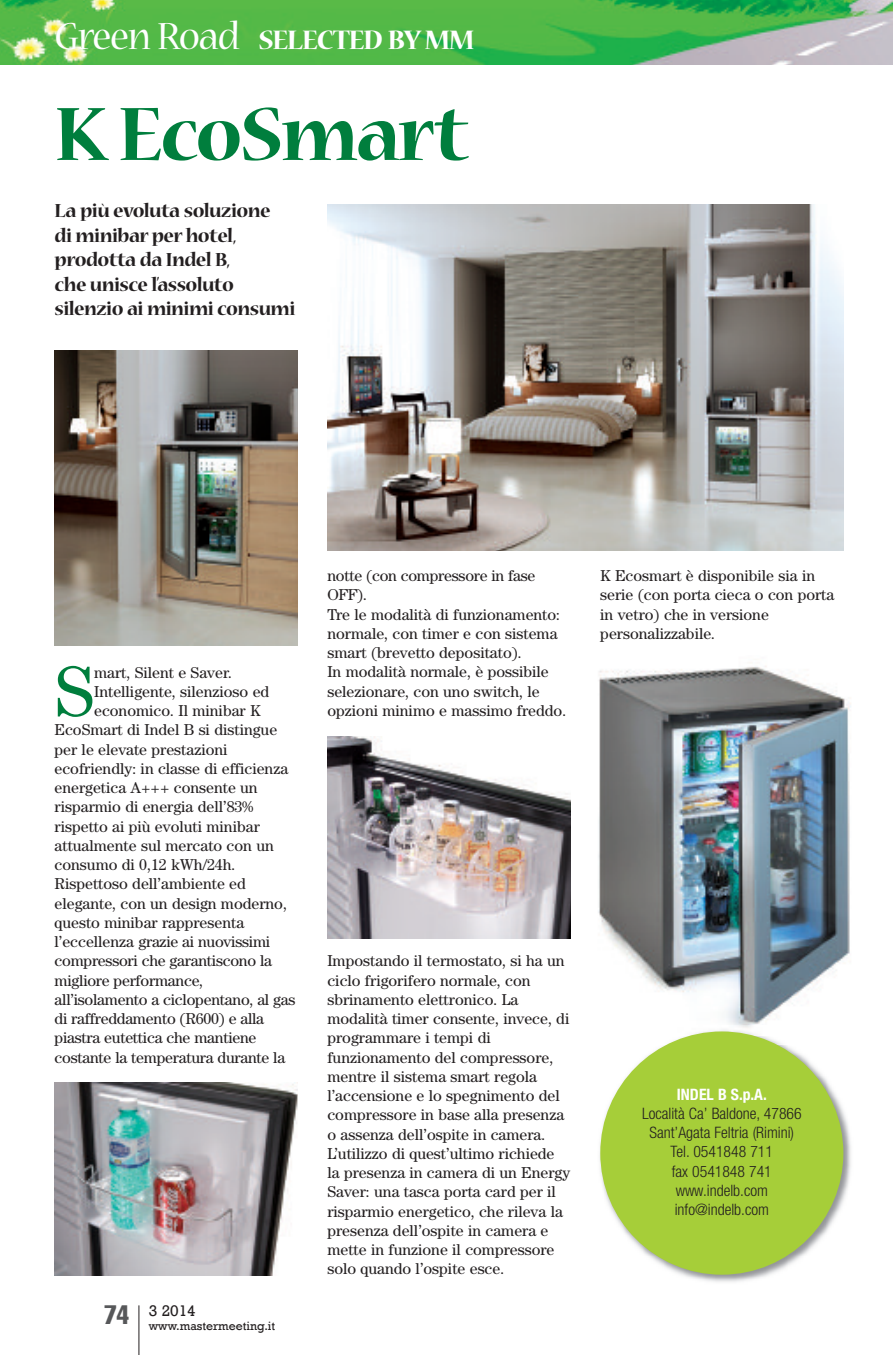
<style>
.page{position:relative;width:893px;height:1355px;background:#fff}
.page>*{position:absolute;margin:0;border:0;box-sizing:border-box;transform-origin:0 0}
.t1{font:700 84px "Nueva Std";letter-spacing:-.03em;color:#007e3d}
.t2{font:71.75px "Century";color:#007e3d}
.t3{font:700 29.75px "Nueva Std";letter-spacing:-.035em;color:#fff}
.t4{font:700 21px/24.5px "Nueva Std";letter-spacing:-.025em;color:#231f20}
.t5{font:15.75px/19.2px "Century";color:#231f20}
.t6{font:300 condensed 15.75px/19.2px "Helvetica Neue";color:#231f20;text-align:center}
.t7{font:700 condensed 15.75px "Helvetica Neue";color:#fff}
.t8{font:15.75px "Rockwell";color:#231f20}
.t9{font:12.25px "Rockwell";color:#231f20}
.s1{font-weight:400;font-size:42px}
</style>
<div class="page">
<svg style="left:0;top:0;width:893px;height:64px;background:#5eb85b"></svg>
<img style="left:598px;top:666px;width:253px;height:359px">
<img style="left:599px;top:1025px;width:252px;height:257px">
<div style="left:600px;top:1031px;width:243px;height:243px;background:#a6ce39;border-radius:50%"></div>
<hr style="left:138px;top:1305px;width:1px;height:49px;background:#231f20">
<img style="left:55px;top:351px;width:243px;height:294px">
<img style="left:327px;top:204px;width:516px;height:346px">
<img style="left:55px;top:1082px;width:243px;height:193px">
<img style="left:327px;top:736px;width:243px;height:202px">
<h3 class="t3" style="left:55px;top:29px;width:421px"><span class="s1">Green Road</span> SELECTED BY MM</h3>
<h1 class="t1" style="left:55px;top:103px;width:415px">K EcoSmart</h1>
<h3 class="t4" style="left:55px;top:200px;width:242px">La più evoluta soluzione<br>di minibar per hotel, prodotta da Indel B,<br>che unisce l’assoluto silenzio ai minimi consumi</h3>
<h2 class="t2" style="left:55px;top:666px;width:41px">S</h2>
<p class="t5" style="left:94px;top:664px;width:140px">mart, Silent e Saver.</p>
<p class="t5" style="left:94px;top:683px;width:177px">Intelligente, silenzioso ed</p>
<p class="t5" style="left:94px;top:702px;width:168px">economico. Il minibar K</p>
<p class="t5" style="left:55px;top:721px;width:224px">EcoSmart di Indel B si distingue</p>
<p class="t5" style="left:55px;top:741px;width:174px">per le elevate prestazioni</p>
<p class="t5" style="left:55px;top:760px;width:235px">ecofriendly: in classe di efficienza</p>
<p class="t5" style="left:55px;top:779px;width:205px">energetica A+++ consente un</p>
<p class="t5" style="left:55px;top:798px;width:200px">risparmio di energia dell’83%</p>
<p class="t5" style="left:55px;top:818px;width:207px">rispetto ai più evoluti minibar</p>
<p class="t5" style="left:55px;top:837px;width:221px">attualmente sul mercato con un</p>
<p class="t5" style="left:55px;top:856px;width:182px">consumo di 0,12 kWh/24h.</p>
<p class="t5" style="left:55px;top:875px;width:193px">Rispettoso dell’ambiente ed</p>
<p class="t5" style="left:55px;top:895px;width:234px">elegante, con un design moderno,</p>
<p class="t5" style="left:55px;top:914px;width:191px">questo minibar rappresenta</p>
<p class="t5" style="left:55px;top:933px;width:217px">l’eccellenza grazie ai nuovissimi</p>
<p class="t5" style="left:55px;top:952px;width:219px">compressori che garantiscono la</p>
<p class="t5" style="left:55px;top:972px;width:150px">migliore performance,</p>
<p class="t5" style="left:55px;top:991px;width:242px">all’isolamento a ciclopentano, al gas</p>
<p class="t5" style="left:55px;top:1010px;width:211px">di raffreddamento (R600) e alla</p>
<p class="t5" style="left:55px;top:1029px;width:203px">piastra eutettica che mantiene</p>
<p class="t5" style="left:55px;top:1049px;width:232px">costante la temperatura durante la</p>
<p class="t8" style="left:149px;top:1300px;width:49px">3 2014</p>
<p class="t9" style="left:105px;top:1318px;width:172px"><sup>74</sup> www.mastermeeting.it</p>
<p class="t5" style="left:327px;top:567px;width:240px">notte (con compressore in fase<br>OFF).<br>Tre le modalità di funzionamento: normale, con timer e con sistema smart (brevetto depositato).<br>In modalità normale, è possibile selezionare, con uno switch, le opzioni minimo e massimo freddo.</p>
<p class="t5" style="left:600px;top:567px;width:236px">K Ecosmart è disponibile sia in serie (con porta cieca o con porta in vetro) che in versione personalizzabile.</p>
<p class="t5" style="left:327px;top:952px;width:244px">Impostando il termostato, si ha un ciclo frigorifero normale, con sbrinamento elettronico. La modalità timer consente, invece, di programmare i tempi di funzionamento del compressore, mentre il sistema smart regola l’accensione e lo spegnimento del compressore in base alla presenza o assenza dell’ospite in camera.<br>L’utilizzo di quest’ultimo richiede la presenza in camera di un Energy<br>Saver: una tasca porta card per il risparmio energetico, che rileva la presenza dell’ospite in camera e mette in funzione il compressore solo quando l’ospite esce.</p>
<p class="t7" style="left:677px;top:1088px;width:91px">INDEL B S.p.A.</p>
<p class="t6" style="left:642px;top:1104px;width:161px">Località Ca’ Baldone, 47866<br>Sant’Agata Feltria (Rimini)<br>Tel. 0541848 711<br>fax 0541848 741 www.indelb.com info@indelb.com</p>
</div>
